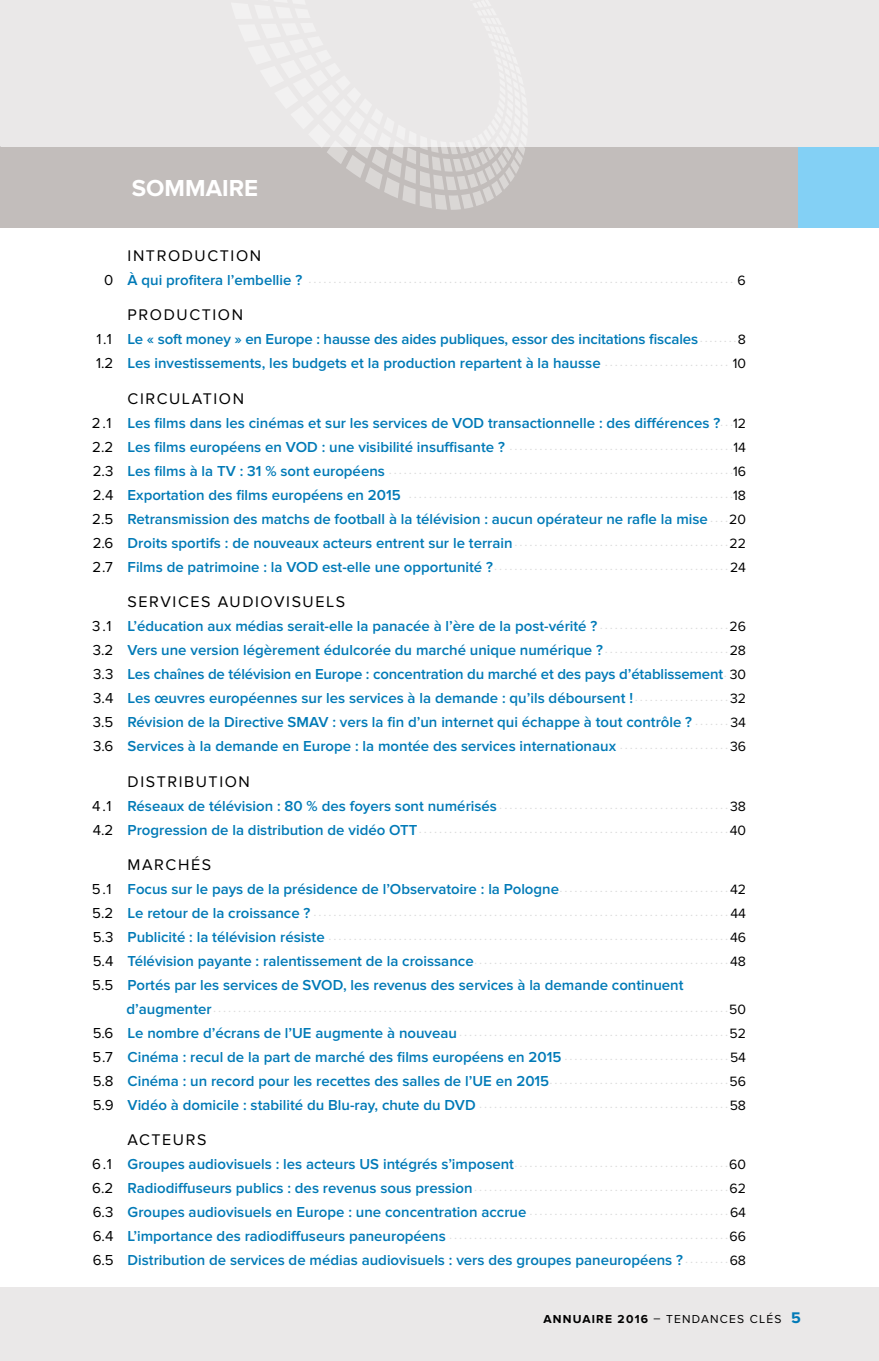
<style>
.page{position:relative;width:879px;height:1361px;background:#fff}
.page>*{position:absolute;margin:0;border:0;box-sizing:border-box;transform-origin:0 0}
.t1{font:700 24px "Proxima Nova";color:#fff}
.t2{font:16px "Proxima Nova";letter-spacing:.1em;color:#000}
.t3{font:600 15px/24px "Proxima Nova";color:#017ab7}
.t4{font:12px "Proxima Nova";letter-spacing:.1em;color:#000}
.t5{font:600 10px "Proxima Nova";color:#dadada}
.s1{font-weight:400;font-size:15px;color:#000}
.s2{font-size:15px;color:#017ab7}
.s3{font-weight:400;font-size:14px;color:#000}
.s4{font-weight:400;color:#000}
.s5{font-size:10px;color:#dadada}
.s6{font-weight:700}
.s7{font-weight:700;font-size:16px;color:#017ab7}
</style>
<div class="page">
<div style="left:0;top:1287px;width:879px;height:74px;background:#eae8e8"></div>
<div style="left:0;top:0;width:879px;height:227px;background:#eae8e8"></div>
<div style="left:0;top:147px;width:879px;height:80px;background:#c2bdbb"></div>
<div style="left:798px;top:147px;width:81px;height:80px;background:#83d0f5"></div>
<svg style="left:321px;top:147px;width:204px;height:63px"></svg>
<h1 class="t1" style="left:132px;top:174px;width:128px">SOMMAIRE</h1>
<p class="t2" style="left:128px;top:246px;width:135px">INTRODUCTION</p>
<p class="t5" style="left:104px;top:274px;width:643px"><span class="s1">0</span> <span class="s2">À qui profitera l’embellie ?</span> . . . . . . . . . . . . . . . . . . . . . . . . . . . . . . . . . . . . . . . . . . . . . . . . . . . . . . . . . . . . . . . . . . . . . . . . . . . . . . . . . . . . . <span class="s3">6</span></p>
<p class="t2" style="left:128px;top:306px;width:117px">PRODUCTION</p>
<p class="t3" style="left:96px;top:328px;width:651px"><span class="s4">1.1</span> Le « soft money » en Europe : hausse des aides publiques, essor des incitations fiscales <span class="s5">. . . . . . .</span> <span class="s3">8<br></span><span class="s4">1.2</span> Les investissements, les budgets et la production repartent à la hausse <span class="s5">. . . . . . . . . . . . . . . . . . . . . . . . .</span> <span class="s3">10</span></p>
<p class="t2" style="left:128px;top:389px;width:118px">CIRCULATION</p>
<p class="t3" style="left:92px;top:411px;width:656px"><span class="s4">2.1</span> Les films dans les cinémas et sur les services de VOD transactionnelle : des différences ? <span class="s5">. .</span> <span class="s3">12<br></span><span class="s4">2.2</span> Les films européens en VOD : une visibilité insuffisante ? <span class="s5">. . . . . . . . . . . . . . . . . . . . . . . . . . . . . . . . . . . . . . . . . . . .</span> <span class="s3">14</span></p>
<p class="t5" style="left:93px;top:465px;width:655px"><span class="s1">2.3</span> <span class="s2">Les films à la TV : 31 % sont européens</span> . . . . . . . . . . . . . . . . . . . . . . . . . . . . . . . . . . . . . . . . . . . . . . . . . . . . . . . . . . . . . . . . . . . . <span class="s3">16</span></p>
<p class="t5" style="left:93px;top:489px;width:655px"><span class="s1">2.4</span> <span class="s2">Exportation des films européens en 2015</span> . . . . . . . . . . . . . . . . . . . . . . . . . . . . . . . . . . . . . . . . . . . . . . . . . . . . . . . . . . . . . . . . <span class="s3">18</span></p>
<p class="t3" style="left:92px;top:507px;width:655px;text-align:justify"><span class="s4">2.5</span> Retransmission des matchs de football à la télévision : aucun opérateur ne rafle la mise <span class="s5">. . .</span> <span class="s3">20<br></span><span class="s4">2.6</span> Droits sportifs : de nouveaux acteurs entrent sur le terrain <span class="s5">. . . . . . . . . . . . . . . . . . . . . . . . . . . . . . . . . . . . . . . . . .</span> <span class="s3">22<br></span><span class="s4">2.7</span> Films de patrimoine : la VOD est-elle une opportunité ? <span class="s5">. . . . . . . . . . . . . . . . . . . . . . . . . . . . . . . . . . . . . . . . . . . . . .</span> <span class="s3">24</span></p>
<p class="t2" style="left:128px;top:592px;width:219px">SERVICES AUDIOVISUELS</p>
<p class="t3" style="left:92px;top:614px;width:655px;text-align:justify"><span class="s4">3.1</span> L’éducation aux médias serait-elle la panacée à l’ère de la post-vérité ? <span class="s5">. . . . . . . . . . . . . . . . . . . . . . . . .</span> <span class="s3">26<br></span><span class="s4">3.2</span> Vers une version légèrement édulcorée du marché unique numérique ? <span class="s5">. . . . . . . . . . . . . . . . . . . . . . . .</span> <span class="s3">28<br></span><span class="s4">3.3</span> Les chaînes de télévision en Europe : concentration du marché et des pays d’établissement <span class="s5">.</span> <span class="s3">30<br></span><span class="s4">3.4</span> Les œuvres européennes sur les services à la demande : qu’ils déboursent ! <span class="s5">. . . . . . . . . . . . . . . . . .</span> <span class="s3">32<br></span><span class="s4">3.5</span> Révision de la Directive SMAV : vers la fin d’un internet qui échappe à tout contrôle ? <span class="s5">. . . . . . .</span> <span class="s3">34<br></span><span class="s4">3.6</span> Services à la demande en Europe : la montée des services internationaux <span class="s5">. . . . . . . . . . . . . . . . . . . . .</span> <span class="s3">36</span></p>
<p class="t2" style="left:128px;top:772px;width:124px">DISTRIBUTION</p>
<p class="t3" style="left:92px;top:794px;width:655px"><span class="s4">4.1</span> Réseaux de télévision : 80 % des foyers sont numérisés <span class="s5">. . . . . . . . . . . . . . . . . . . . . . . . . . . . . . . . . . . . . . . . . . . . .</span> <span class="s3">38</span></p>
<p class="t5" style="left:93px;top:823px;width:655px"><span class="s1">4.2</span> <span class="s2">Progression de la distribution de vidéo OTT</span> . . . . . . . . . . . . . . . . . . . . . . . . . . . . . . . . . . . . . . . . . . . . . . . . . . . . . . . . . . . . . <span class="s3">40</span></p>
<p class="t2" style="left:128px;top:855px;width:85px">MARCHÉS</p>
<p class="t3" style="left:92px;top:877px;width:656px"><span class="s4">5.1</span> Focus sur le pays de la présidence de l’Observatoire : la Pologne <span class="s5">. . . . . . . . . . . . . . . . . . . . . . . . . . . . . . . . .</span> <span class="s3">42</span></p>
<p class="t5" style="left:92px;top:907px;width:655px"><span class="s1">5.2</span> <span class="s2">Le retour de la croissance ?</span> . . . . . . . . . . . . . . . . . . . . . . . . . . . . . . . . . . . . . . . . . . . . . . . . . . . . . . . . . . . . . . . . . . . . . . . . . . . . . . . . . . . <span class="s3">44</span></p>
<p class="t5" style="left:93px;top:931px;width:655px"><span class="s1">5.3</span> <span class="s2">Publicité : la télévision résiste</span> . . . . . . . . . . . . . . . . . . . . . . . . . . . . . . . . . . . . . . . . . . . . . . . . . . . . . . . . . . . . . . . . . . . . . . . . . . . . . . . <span class="s3">46</span></p>
<p class="t5" style="left:93px;top:955px;width:655px"><span class="s1">5.4</span> <span class="s2">Télévision payante : ralentissement de la croissance</span> . . . . . . . . . . . . . . . . . . . . . . . . . . . . . . . . . . . . . . . . . . . . . . . . . . <span class="s3">48</span></p>
<p class="t3" style="left:92px;top:973px;width:593px"><span class="s4">5.5</span> Portés par les services de SVOD, les revenus des services à la demande continuent</p>
<p class="t5" style="left:126px;top:1003px;width:621px"><span class="s2">d’augmenter</span> . . . . . . . . . . . . . . . . . . . . . . . . . . . . . . . . . . . . . . . . . . . . . . . . . . . . . . . . . . . . . . . . . . . . . . . . . . . . . . . . . . . . . . . . . . . . . . . . . . . . . . <span class="s3">50</span></p>
<p class="t5" style="left:93px;top:1027px;width:655px"><span class="s1">5.6</span> <span class="s2">Le nombre d’écrans de l’UE augmente à nouveau</span> . . . . . . . . . . . . . . . . . . . . . . . . . . . . . . . . . . . . . . . . . . . . . . . . . . . . . <span class="s3">52</span></p>
<p class="t3" style="left:93px;top:1045px;width:655px"><span class="s4">5.7</span> Cinéma : recul de la part de marché des films européens en 2015 <span class="s5">. . . . . . . . . . . . . . . . . . . . . . . . . . . . . . . .</span> <span class="s3">54<br></span><span class="s4">5.8</span> Cinéma : un record pour les recettes des salles de l’UE en 2015 <span class="s5">. . . . . . . . . . . . . . . . . . . . . . . . . . . . . . . . . . .</span> <span class="s3">56</span></p>
<p class="t5" style="left:93px;top:1099px;width:655px"><span class="s1">5.9</span> <span class="s2">Vidéo à domicile : stabilité du Blu-ray, chute du DVD</span> . . . . . . . . . . . . . . . . . . . . . . . . . . . . . . . . . . . . . . . . . . . . . . . . . <span class="s3">58</span></p>
<p class="t2" style="left:128px;top:1130px;width:80px">ACTEURS</p>
<p class="t3" style="left:92px;top:1152px;width:655px"><span class="s4">6.1</span> Groupes audiovisuels : les acteurs US intégrés s’imposent <span class="s5">. . . . . . . . . . . . . . . . . . . . . . . . . . . . . . . . . . . . . . . . . .</span> <span class="s3">60</span></p>
<p class="t5" style="left:92px;top:1182px;width:655px"><span class="s1">6.2</span> <span class="s2">Radiodiffuseurs publics : des revenus sous pression</span> . . . . . . . . . . . . . . . . . . . . . . . . . . . . . . . . . . . . . . . . . . . . . . . . . . <span class="s3">62</span></p>
<p class="t3" style="left:93px;top:1200px;width:655px"><span class="s4">6.3</span> Groupes audiovisuels en Europe : une concentration accrue <span class="s5">. . . . . . . . . . . . . . . . . . . . . . . . . . . . . . . . . . . . . . .</span> <span class="s3">64</span></p>
<p class="t5" style="left:93px;top:1230px;width:655px"><span class="s1">6.4</span> <span class="s2">L’importance des radiodiffuseurs paneuropéens</span> . . . . . . . . . . . . . . . . . . . . . . . . . . . . . . . . . . . . . . . . . . . . . . . . . . . . . . . <span class="s3">66</span></p>
<p class="t3" style="left:93px;top:1248px;width:655px"><span class="s4">6.5</span> Distribution de services de médias audiovisuels : vers des groupes paneuropéens ? <span class="s5">. . . . . . . .</span> <span class="s3">68</span></p>
<p class="t4" style="left:543px;top:1311px;width:259px"><span class="s6">ANNUAIRE 2016</span> – TENDANCES CLÉS <span class="s7">5</span></p>
</div>
